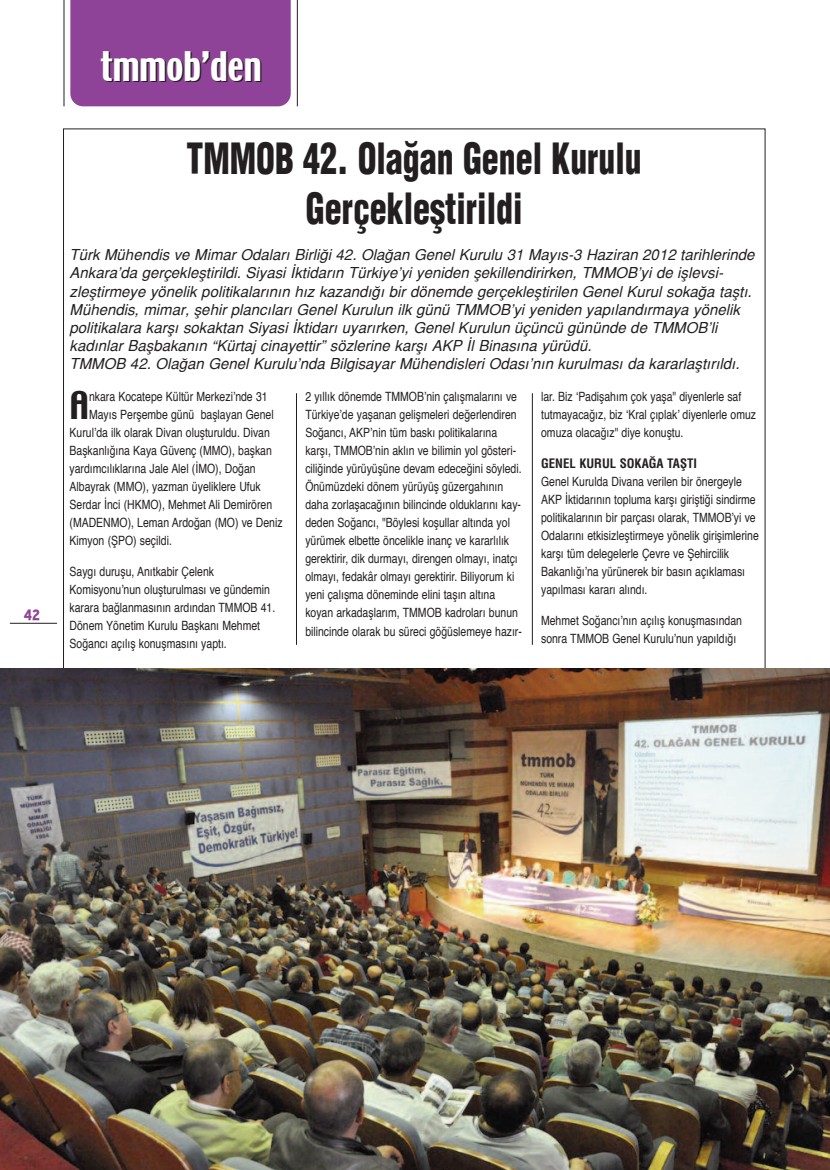
<style>
.page{position:relative;width:830px;height:1170px;background:#fff}
.page>*{position:absolute;margin:0;border:0;box-sizing:border-box;transform-origin:0 0}
.t1{font:900 condensed 42px/50.4px "Helvetica";color:#231f20;text-align:center;scale:.81 1}
.t2{font:36px "Techno";color:#fff}
.t3{font:34.05px "Techno";color:#231f20}
.t4{font:italic 15px/18px "Helvetica";color:#231f20}
.t5{font:15px "Interstate TR Black Condensed";color:#8f4398}
.t6{font:condensed 12.75px/18px "Helvetica";color:#231f20}
.t7{font:700 condensed 12.75px "Helvetica";color:#231f20}
</style>
<div class="page">
<hr style="left:10px;top:623px;width:47px;height:1px;background:#231f20">
<hr style="left:296px;top:393px;width:1px;height:251px;background:#231f20">
<hr style="left:532px;top:393px;width:1px;height:251px;background:#231f20">
<img style="left:0;top:668px;width:829px;height:501px">
<div style="left:70px;top:0;width:220px;height:106px;background:#8f4398"></div>
<hr style="left:297px;top:0;width:1px;height:106px;background:#231f20">
<hr style="left:64px;top:0;width:1px;height:106px;background:#231f20">
<p class="t5" style="left:24px;top:606px;width:18px">42</p>
<h2 class="t2" style="left:101px;top:45px;width:162px">tmmob’den</h2>
<h1 class="t1" style="left:186px;top:132px;width:563px">TMMOB 42. Olağan Genel Kurulu<br>Gerçekleştirildi</h1>
<p class="t4" style="left:69px;top:246px;width:686px">Türk Mühendis ve Mimar Odaları Birliği 42. Olağan Genel Kurulu 31 Mayıs-3 Haziran 2012 tarihlerinde Ankara’da gerçekleştirildi. Siyasi İktidarın Türkiye’yi yeniden şekillendirirken, TMMOB’yi de işlevsi&shy;zleştirmeye yönelik politikalarının hız kazandığı bir dönemde gerçekleştirilen Genel Kurul sokağa taştı.<br>Mühendis, mimar, şehir plancıları Genel Kurulun ilk günü TMMOB’yi yeniden yapılandırmaya yönelik politikalara karşı sokaktan Siyasi İktidarı uyarırken, Genel Kurulun üçüncü gününde de TMMOB’li kadınlar Başbakanın “Kürtaj cinayettir” sözlerine karşı AKP İl Binasına yürüdü.<br>TMMOB 42. Olağan Genel Kurulu’nda Bilgisayar Mühendisleri Odası’nın kurulması da kararlaştırıldı.</p>
<h3 class="t3" style="left:70px;top:385px;width:21px">A</h3>
<p class="t6" style="left:89px;top:389px;width:180px">nkara Kocatepe Kültür Merkezi’nde 31</p>
<p class="t6" style="left:89px;top:407px;width:186px">Mayıs Perşembe günü başlayan Genel</p>
<p class="t6" style="left:70px;top:425px;width:202px">Kurul’da ilk olarak Divan oluşturuldu. Divan</p>
<p class="t6" style="left:70px;top:443px;width:204px">Başkanlığına Kaya Güvenç (MMO), başkan</p>
<p class="t6" style="left:70px;top:461px;width:187px">yardımcılıklarına Jale Alel (İMO), Doğan</p>
<p class="t6" style="left:70px;top:479px;width:193px">Albayrak (MMO), yazman üyeliklere Ufuk</p>
<p class="t6" style="left:70px;top:497px;width:204px">Serdar İnci (HKMO), Mehmet Ali Demirören</p>
<p class="t6" style="left:70px;top:515px;width:214px">(MADENMO), Leman Ardoğan (MO) ve Deniz</p>
<p class="t6" style="left:70px;top:533px;width:104px">Kimyon (ŞPO) seçildi.</p>
<p class="t6" style="left:70px;top:563px;width:207px">Saygı duruşu, Anıtkabir Çelenk Komisyonu’nun oluşturulması ve gündemin karara bağlanmasının ardından TMMOB 41.<br>Dönem Yönetim Kurulu Başkanı Mehmet Soğancı açılış konuşmasını yaptı.</p>
<p class="t6" style="left:305px;top:389px;width:218px">2 yıllık dönemde TMMOB’nin çalışmalarını ve Türkiye’de yaşanan gelişmeleri değerlendiren Soğancı, AKP’nin tüm baskı politikalarına karşı, TMMOB’nin aklın ve bilimin yol gösteri&shy;ciliğinde yürüyüşüne devam edeceğini söyledi.<br>Önümüzdeki dönem yürüyüş güzergahının daha zorlaşacağının bilincinde olduklarını kay&shy;deden Soğancı, "Böylesi koşullar altında yol yürümek elbette öncelikle inanç ve kararlılık gerektirir, dik durmayı, direngen olmayı, inatçı olmayı, fedakâr olmayı gerektirir. Biliyorum ki yeni çalışma döneminde elini taşın altına koyan arkadaşlarım, TMMOB kadroları bunun bilincinde olarak bu süreci göğüslemeye hazır-</p>
<p class="t6" style="left:541px;top:389px;width:216px">lar. Biz ‘Padişahım çok yaşa" diyenlerle saf tutmayacağız, biz ‘Kral çıplak’ diyenlerle omuz omuza olacağız" diye konuştu.</p>
<p class="t7" style="left:541px;top:455px;width:157px">GENEL KURUL SOKAĞA TAŞTI</p>
<p class="t6" style="left:541px;top:473px;width:219px">Genel Kurulda Divana verilen bir önergeyle AKP İktidarının topluma karşı giriştiği sindirme politikalarının bir parçası olarak, TMMOB’yi ve Odalarını etkisizleştirmeye yönelik girişimlerine karşı tüm delegelerle Çevre ve Şehircilik Bakanlığı’na yürünerek bir basın açıklaması yapılması kararı alındı.</p>
<p class="t6" style="left:541px;top:612px;width:202px">Mehmet Soğancı’nın açılış konuşmasından sonra TMMOB Genel Kurulu’nun yapıldığı</p>
</div>
